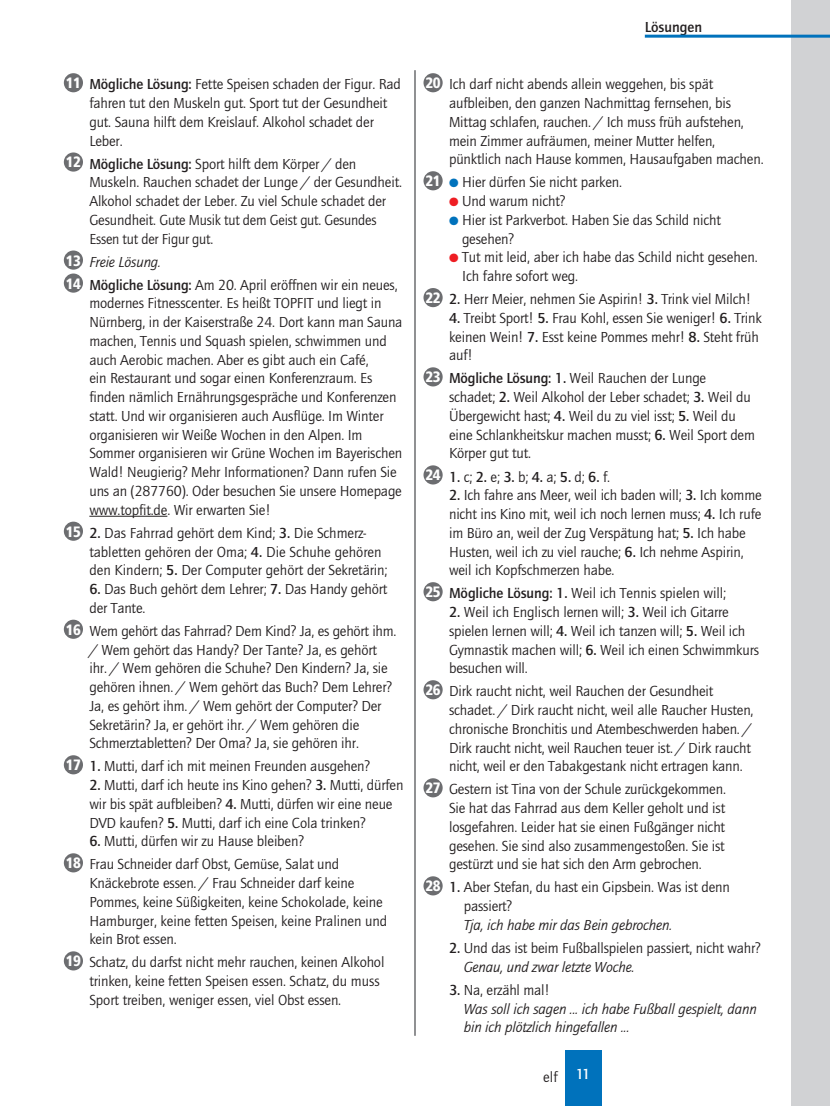
<style>
.page{position:relative;width:830px;height:1106px;background:#fff}
.page>*{position:absolute;margin:0;border:0;box-sizing:border-box;transform-origin:0 0}
.t1{font:15px/18.8px "Quay Itc T";letter-spacing:-.01em;color:#231f20}
.t2{font:italic 15px/18.8px "Quay Itc T";letter-spacing:-.01em;color:#231f20}
.t3{font:700 15px "Quay Itc T";color:#231f20}
.t4{font:700 15px "Quay Itc T";color:#fff}
.s1{font-family:"Frutiger";font-weight:900;font-stretch:condensed;color:#fff}
.s2{font-weight:700}
.s3{font-style:italic}
.s4{color:#0072bc}
.s5{color:#ee1d23}
.s6{font-weight:400}
.s7{font-weight:700;font-style:normal}
.s8{font-style:normal}
</style>
<div class="page">
<div style="left:791px;top:0;width:38px;height:1106px;background:#d1d2d4"></div>
<hr style="left:414px;top:70px;width:1px;height:965px;background:#6c6d70">
<div style="left:564px;top:1050px;width:37px;height:56px;background:#0072bc"></div>
<hr style="left:644px;top:35px;width:185px;height:3px;background:#0072bc">
<hr style="left:89px;top:516px;width:78px;height:1px;background:#231f20">
<div style="left:64px;top:73px;width:19px;height:19px;background:#6c6d70;border-radius:50%"></div>
<div style="left:64px;top:152px;width:19px;height:20px;background:#6c6d70;border-radius:50%"></div>
<div style="left:64px;top:250px;width:19px;height:20px;background:#6c6d70;border-radius:50%"></div>
<div style="left:64px;top:273px;width:19px;height:20px;background:#6c6d70;border-radius:50%"></div>
<div style="left:64px;top:521px;width:19px;height:20px;background:#6c6d70;border-radius:50%"></div>
<div style="left:64px;top:619px;width:19px;height:20px;background:#6c6d70;border-radius:50%"></div>
<div style="left:64px;top:755px;width:19px;height:19px;background:#6c6d70;border-radius:50%"></div>
<div style="left:64px;top:853px;width:19px;height:19px;background:#6c6d70;border-radius:50%"></div>
<div style="left:64px;top:951px;width:19px;height:19px;background:#6c6d70;border-radius:50%"></div>
<div style="left:423px;top:73px;width:19px;height:19px;background:#6c6d70;border-radius:50%"></div>
<div style="left:423px;top:171px;width:19px;height:19px;background:#6c6d70;border-radius:50%"></div>
<div style="left:423px;top:288px;width:19px;height:19px;background:#6c6d70;border-radius:50%"></div>
<div style="left:423px;top:367px;width:19px;height:19px;background:#6c6d70;border-radius:50%"></div>
<div style="left:423px;top:465px;width:19px;height:19px;background:#6c6d70;border-radius:50%"></div>
<div style="left:423px;top:582px;width:19px;height:19px;background:#6c6d70;border-radius:50%"></div>
<div style="left:423px;top:680px;width:19px;height:19px;background:#6c6d70;border-radius:50%"></div>
<div style="left:423px;top:778px;width:19px;height:19px;background:#6c6d70;border-radius:50%"></div>
<div style="left:423px;top:876px;width:19px;height:19px;background:#6c6d70;border-radius:50%"></div>
<p class="t1" style="left:89px;top:75px;width:313px;text-indent:-23px"><span class="s1">11</span> <span class="s2">Mögliche Lösung:</span> Fette Speisen schaden der Figur. Rad fahren tut den Muskeln gut. Sport tut der Gesundheit gut. Sauna hilft dem Kreislauf. Alkohol schadet der Leber.</p>
<p class="t1" style="left:89px;top:154px;width:314px;text-indent:-23px"><span class="s1">12</span> <span class="s2">Mögliche Lösung:</span> Sport hilft dem Körper / den Muskeln. Rauchen schadet der Lunge / der Gesundheit.<br>Alkohol schadet der Leber. Zu viel Schule schadet der Gesundheit. Gute Musik tut dem Geist gut. Gesundes Essen tut der Figur gut.</p>
<p class="t1" style="left:66px;top:250px;width:333px;line-height:23px"><span class="s1">13</span> <span class="s3">Freie Lösung.<br></span><span class="s1">14</span> <span class="s2">Mögliche Lösung:</span> Am 20. April eröffnen wir ein neues,</p>
<p class="t1" style="left:89px;top:294px;width:314px">modernes Fitnesscenter. Es heißt TOPFIT und liegt in Nürnberg, in der Kaiserstraße 24. Dort kann man Sauna machen, Tennis und Squash spielen, schwimmen und auch Aerobic machen. Aber es gibt auch ein Café,<br>ein Restaurant und sogar einen Konferenzraum. Es finden nämlich Ernährungsgespräche und Konferenzen statt. Und wir organisieren auch Ausflüge. Im Winter organisieren wir Weiße Wochen in den Alpen. Im Sommer organisieren wir Grüne Wochen im Bayerischen Wald! Neugierig? Mehr Informationen? Dann rufen Sie uns an (287760). Oder besuchen Sie unsere Homepage www.topfit.de. Wir erwarten Sie!</p>
<p class="t1" style="left:89px;top:523px;width:299px;text-indent:-23px"><span class="s1">15</span> <span class="s2">2.</span> Das Fahrrad gehört dem Kind; <span class="s2">3.</span> Die Schmerz&shy;tabletten gehören der Oma; <span class="s2">4.</span> Die Schuhe gehören den Kindern; <span class="s2">5.</span> Der Computer gehört der Sekretärin;</p>
<p class="t1" style="left:89px;top:579px;width:299px"><span class="s2">6.</span> Das Buch gehört dem Lehrer; <span class="s2">7.</span> Das Handy gehört der Tante.</p>
<p class="t1" style="left:89px;top:621px;width:308px;text-indent:-23px"><span class="s1">16</span> Wem gehört das Fahrrad? Dem Kind? Ja, es gehört ihm. / Wem gehört das Handy? Der Tante? Ja, es gehört ihr. / Wem gehören die Schuhe? Den Kindern? Ja, sie gehören ihnen. / Wem gehört das Buch? Dem Lehrer?<br>Ja, es gehört ihm. / Wem gehört der Computer? Der Sekretärin? Ja, er gehört ihr. / Wem gehören die Schmerztabletten? Der Oma? Ja, sie gehören ihr.</p>
<p class="t1" style="left:66px;top:756px;width:305px"><span class="s1">17</span> <span class="s2">1.</span> Mutti, darf ich mit meinen Freunden ausgehen?</p>
<p class="t1" style="left:89px;top:775px;width:315px"><span class="s2">2.</span> Mutti, darf ich heute ins Kino gehen? <span class="s2">3.</span> Mutti, dürfen wir bis spät aufbleiben? <span class="s2">4.</span> Mutti, dürfen wir eine neue<br>DVD kaufen? <span class="s2">5.</span> Mutti, darf ich eine Cola trinken?</p>
<p class="t1" style="left:66px;top:829px;width:275px;line-height:23px;text-indent:23px"><span class="s2">6.</span> Mutti, dürfen wir zu Hause bleiben?<br><span class="s1">18</span> Frau Schneider darf Obst, Gemüse, Salat und</p>
<p class="t1" style="left:89px;top:873px;width:299px">Knäckebrote essen. / Frau Schneider darf keine Pommes, keine Süßigkeiten, keine Schokolade, keine Hamburger, keine fetten Speisen, keine Pralinen und kein Brot essen.</p>
<p class="t1" style="left:89px;top:952px;width:296px;text-indent:-23px"><span class="s1">19</span> Schatz, du darfst nicht mehr rauchen, keinen Alkohol trinken, keine fetten Speisen essen. Schatz, du muss<br>Sport treiben, weniger essen, viel Obst essen.</p>
<p class="t3" style="left:644px;top:18px;width:59px">Lösungen</p>
<p class="t1" style="left:449px;top:75px;width:316px;text-indent:-23px"><span class="s1">20</span> Ich darf nicht abends allein weggehen, bis spät aufbleiben, den ganzen Nachmittag fernsehen, bis Mittag schlafen, rauchen. / Ich muss früh aufstehen, mein Zimmer aufräumen, meiner Mutter helfen, pünktlich nach Hause kommen, Hausaufgaben machen.</p>
<p class="t1" style="left:425px;top:173px;width:198px"><span class="s1">21</span> <span class="s4">●</span> Hier dürfen Sie nicht parken.</p>
<p class="t1" style="left:449px;top:191px;width:118px"><span class="s5">●</span> Und warum nicht?</p>
<p class="t1" style="left:462px;top:210px;width:260px;text-indent:-13px"><span class="s4">●</span> Hier ist Parkverbot. Haben Sie das Schild nicht gesehen?</p>
<p class="t1" style="left:462px;top:248px;width:297px;text-indent:-13px"><span class="s5">●</span> Tut mit leid, aber ich habe das Schild nicht gesehen.<br>Ich fahre sofort weg.</p>
<p class="t1" style="left:425px;top:289px;width:327px"><span class="s1">22</span> <span class="s2">2.</span> Herr Meier, nehmen Sie Aspirin! <span class="s2">3.</span> Trink viel Milch!</p>
<p class="t1" style="left:449px;top:308px;width:314px"><span class="s2">4.</span> Treibt Sport! <span class="s2">5.</span> Frau Kohl, essen Sie weniger! <span class="s2">6.</span> Trink keinen Wein! <span class="s2">7.</span> Esst keine Pommes mehr! <span class="s2">8.</span> Steht früh auf!</p>
<p class="t1" style="left:449px;top:369px;width:307px;text-indent:-23px"><span class="s1">23</span> <span class="s2">Mögliche Lösung: 1.</span> Weil Rauchen der Lunge schadet; <span class="s2">2.</span> Weil Alkohol der Leber schadet; <span class="s2">3.</span> Weil du Übergewicht hast; <span class="s2">4.</span> Weil du zu viel isst; <span class="s2">5.</span> Weil du eine Schlankheitskur machen musst; <span class="s2">6.</span> Weil Sport dem Körper gut tut.</p>
<p class="t3" style="left:425px;top:468px;width:186px"><span class="s1">24</span> 1. <span class="s6">c;</span> 2. <span class="s6">e;</span> 3. <span class="s6">b;</span> 4. <span class="s6">a;</span> 5. <span class="s6">d;</span> 6. <span class="s6">f.</span></p>
<p class="t1" style="left:449px;top:485px;width:314px"><span class="s2">2.</span> Ich fahre ans Meer, weil ich baden will; <span class="s2">3.</span> Ich komme nicht ins Kino mit, weil ich noch lernen muss; <span class="s2">4.</span> Ich rufe im Büro an, weil der Zug Verspätung hat; <span class="s2">5.</span> Ich habe Husten, weil ich zu viel rauche; <span class="s2">6.</span> Ich nehme Aspirin, weil ich Kopfschmerzen habe.</p>
<p class="t1" style="left:425px;top:583px;width:302px"><span class="s1">25</span> <span class="s2">Mögliche Lösung: 1.</span> Weil ich Tennis spielen will;</p>
<p class="t1" style="left:449px;top:602px;width:311px"><span class="s2">2.</span> Weil ich Englisch lernen will; <span class="s2">3.</span> Weil ich Gitarre spielen lernen will; <span class="s2">4.</span> Weil ich tanzen will; <span class="s2">5.</span> Weil ich Gymnastik machen will; <span class="s2">6.</span> Weil ich einen Schwimmkurs besuchen will.</p>
<p class="t1" style="left:449px;top:681px;width:306px;text-indent:-23px"><span class="s1">26</span> Dirk raucht nicht, weil Rauchen der Gesundheit schadet. / Dirk raucht nicht, weil alle Raucher Husten, chronische Bronchitis und Atembeschwerden haben. / Dirk raucht nicht, weil Rauchen teuer ist. / Dirk raucht nicht, weil er den Tabakgestank nicht ertragen kann.</p>
<p class="t1" style="left:449px;top:779px;width:278px;text-align:justify;text-indent:-23px"><span class="s1">27</span> Gestern ist Tina von der Schule zurückgekommen.<br>Sie hat das Fahrrad aus dem Keller geholt und ist losgefahren. Leider hat sie einen Fußgänger nicht gesehen. Sie sind also zusammengestoßen. Sie ist gestürzt und sie hat sich den Arm gebrochen.</p>
<p class="t1" style="left:463px;top:877px;width:267px;text-indent:-38px"><span class="s1">28</span> <span class="s2">1.</span> Aber Stefan, du hast ein Gipsbein. Was ist denn passiert?</p>
<p class="t2" style="left:463px;top:915px;width:210px">Tja, ich habe mir das Bein gebrochen.</p>
<p class="t1" style="left:463px;top:938px;width:298px;text-indent:-15px"><span class="s2">2.</span> Und das ist beim Fußballspielen passiert, nicht wahr?<br><span class="s3">Genau, und zwar letzte Woche.</span></p>
<p class="t2" style="left:463px;top:980px;width:294px;text-indent:-15px"><span class="s7">3.</span> <span class="s8">Na, erzähl mal!<br></span>Was soll ich sagen ... ich habe Fußball gespielt, dann bin ich plötzlich hingefallen ...</p>
<p class="t1" style="left:543px;top:1066px;width:16px">elf</p>
<p class="t4" style="left:575px;top:1065px;width:16px">11</p>
</div>
